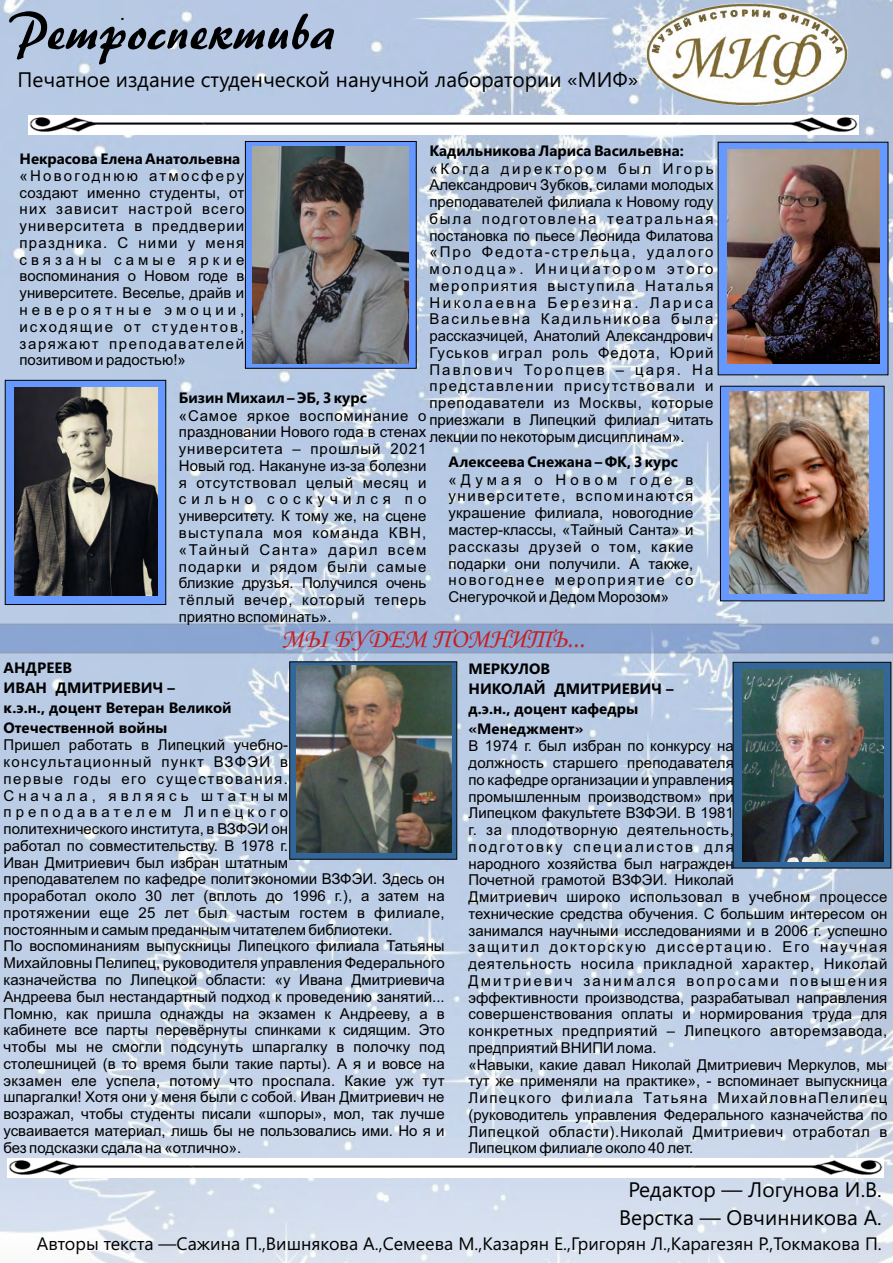
<style>
.page{position:relative;width:893px;height:1263px;background:#fff}
.page>*{position:absolute;margin:0;border:0;box-sizing:border-box;transform-origin:0 0}
.t1{font:52.5px "EFN Pastele";color:#000}
.t2{font:27px "Monotype Corsiva";color:#c81f1f}
.t3{font:21px/27.9px "Segoe UI";color:#000;text-align:center}
.t4{font:18px "Segoe UI";color:#000}
.t5{font:15px/16.8px "Arial";color:#000;text-align:justify}
.t6{font:700 15px/20px "Segoe UI";color:#000}
.t7{font:700 15px "Arial";color:#000}
</style>
<div class="page">
<img style="left:0;top:0;width:893px;height:1263px">
<div style="left:289px;top:661px;width:168px;height:199px;background:#369;border:1px solid #000"></div>
<div style="left:733px;top:662px;width:158px;height:206px;background:#369"></div>
<div style="left:245px;top:141px;width:172px;height:228px;background:#69f;border:1px solid #000"></div>
<div style="left:5px;top:380px;width:161px;height:225px;background:#69f;border:1px solid #000"></div>
<div style="left:720px;top:386px;width:164px;height:215px;background:#69f"></div>
<div style="left:718px;top:142px;width:170px;height:233px;background:#69f"></div>
<img style="left:29px;top:115px;width:829px;height:19px">
<img style="left:7px;top:1158px;width:876px;height:19px">
<img style="left:622px;top:0;width:256px;height:124px">
<img style="left:253px;top:147px;width:156px;height:216px">
<img style="left:728px;top:150px;width:152px;height:213px">
<img style="left:730px;top:391px;width:138px;height:203px">
<img style="left:14px;top:387px;width:144px;height:209px">
<img style="left:297px;top:665px;width:155px;height:187px">
<img style="left:742px;top:669px;width:141px;height:193px">
<svg style="left:0;top:624px;width:893px;height:29px;background:#8ba4cf"></svg>
<h1 class="t1" style="left:10px;top:13px;width:329px">Ретроспектива</h1>
<h3 class="t3" style="left:18px;top:67px;width:622px">Печатное издание студенческой нанучной лаборатории «МИФ»</h3>
<p class="t7" style="left:120px;top:9px;width:6px">.</p>
<p class="t6" style="left:429px;top:142px;width:256px">Кадильникова Лариса Васильевна:</p>
<p class="t5" style="left:429px;top:161px;width:286px">«Когда директором был Игорь Александрович Зубков, силами молодых преподавателей филиала к Новому году была подготовлена театральная постановка по пьесе Леонида Филатова «Про Федота-стрельца, удалого молодца». Инициатором этого мероприятия выступила Наталья Николаевна Березина. Лариса Васильевна Кадильникова была рассказчицей, Анатолий Александрович Гуськов играл роль Федота, Юрий Павлович Торопцев – царя. На представлении присутствовали и преподаватели из Москвы, которые приезжали в Липецкий филиал читать лекции по некоторым дисциплинам».</p>
<p class="t6" style="left:20px;top:150px;width:222px">Некрасова Елена Анатольевна</p>
<p class="t5" style="left:20px;top:169px;width:226px">«Новогоднюю атмосферу создают именно студенты, от них зависит настрой всего университета в преддверии праздника. С ними у меня связаны самые яркие воспоминания о Новом годе в университете. Веселье, драйв и невероятные эмоции, исходящие от студентов, заряжают преподавателей позитивом и радостью!»</p>
<p class="t6" style="left:179px;top:389px;width:189px">Бизин Михаил – ЭБ, 3 курс</p>
<p class="t5" style="left:179px;top:408px;width:249px">«Самое яркое воспоминание о праздновании Нового года в стенах университета – прошлый 2021<br>Новый год. Накануне из-за болезни я отсутствовал целый месяц и сильно соскучился по университету. К тому же, на сцене выступала моя команда КВН, «Тайный Санта» дарил всем подарки и рядом были самые близкие друзья. Получился очень тёплый вечер, который теперь приятно вспоминать».</p>
<p class="t6" style="left:448px;top:453px;width:231px">Алексеева Снежана – ФК, 3 курс</p>
<p class="t5" style="left:448px;top:472px;width:246px">«Думая о Новом годе в университете, вспоминаются украшение филиала, новогодние мастер-классы, «Тайный Санта» и рассказы друзей о том, какие подарки они получили. А также, новогоднее мероприятие со Снегурочкой и Дедом Морозом»</p>
<h2 class="t2" style="left:281px;top:628px;width:305px">МЫ БУДЕМ ПОМНИТЬ...</h2>
<p class="t6" style="left:4px;top:659px;width:230px">АНДРЕЕВ<br>ИВАН ДМИТРИЕВИЧ –<br>к.э.н., доцент Ветеран Великой<br>Отечественной войны</p>
<p class="t5" style="left:3px;top:738px;width:443px;text-align:left">Пришел работать в Липецкий учебно-<br>консультационный пункт ВЗФЭИ в<br>первые годы его существования.<br>Сначала, являясь штатным преподавателем Липецкого<br>политехнического института, в ВЗФЭИ он<br>работал по совместительству. В 1978 г.<br>Иван Дмитриевич был избран штатным<br>преподавателем по кафедре политэкономии ВЗФЭИ. Здесь он проработал около 30 лет (вплоть до 1996 г.), а затем на протяжении еще 25 лет был частым гостем в филиале, постоянным и самым преданным читателем библиотеки.<br>По воспоминаниям выпускницы Липецкого филиала Татьяны Михайловны Пелипец, руководителя управления Федерального казначейства по Липецкой области: «у Ивана Дмитриевича Андреева был нестандартный подход к проведению занятий...<br>Помню, как пришла однажды на экзамен к Андрееву, а в кабинете все парты перевёрнуты спинками к сидящим. Это чтобы мы не смогли подсунуть шпаргалку в полочку под столешницей (в то время были такие парты). А я и вовсе на экзамен еле успела, потому что проспала. Какие уж тут шпаргалки! Хотя они у меня были с собой. Иван Дмитриевич не возражал, чтобы студенты писали «шпоры», мол, так лучше усваивается материал, лишь бы не пользовались ими. Но я и без подсказки сдала на «отлично».</p>
<p class="t6" style="left:468px;top:660px;width:207px">МЕРКУЛОВ<br>НИКОЛАЙ ДМИТРИЕВИЧ – д.э.н., доцент кафедры «Менеджмент»</p>
<p class="t5" style="left:468px;top:739px;width:420px;text-align:left">В 1974 г. был избран по конкурсу на<br>должность старшего преподавателя<br>по кафедре организации и управления<br>промышленным производством» при<br>Липецком факультете ВЗФЭИ. В 1981<br>г. за плодотворную деятельность,<br>подготовку специалистов для<br>народного хозяйства был награжден<br>Почетной грамотой ВЗФЭИ. Николай<br>Дмитриевич широко использовал в учебном процессе технические средства обучения. С большим интересом он занимался научными исследованиями и в 2006 г. успешно защитил докторскую диссертацию. Его научная деятельность носила прикладной характер, Николай Дмитриевич занимался вопросами повышения эффективности производства, разрабатывал направления совершенствования оплаты и нормирования труда для конкретных предприятий – Липецкого авторемзавода, предприятий ВНИПИ лома.<br>«Навыки, какие давал Николай Дмитриевич Меркулов, мы тут же применяли на практике», - вспоминает выпускница Липецкого филиала Татьяна МихайловнаПелипец (руководитель управления Федерального казначейства по Липецкой области).Николай Дмитриевич отработал в Липецком филиале около 40 лет.</p>
<h3 class="t3" style="left:619px;top:1178px;width:264px">Редактор — Логунова И.В.<br>Верстка — Овчинникова А.</h3>
<p class="t4" style="left:37px;top:1236px;width:846px">Авторы текста —Сажина П.,Вишнякова А.,Семеева М.,Казарян Е.,Григорян Л.,Карагезян Р.,Токмакова П.</p>
</div>
